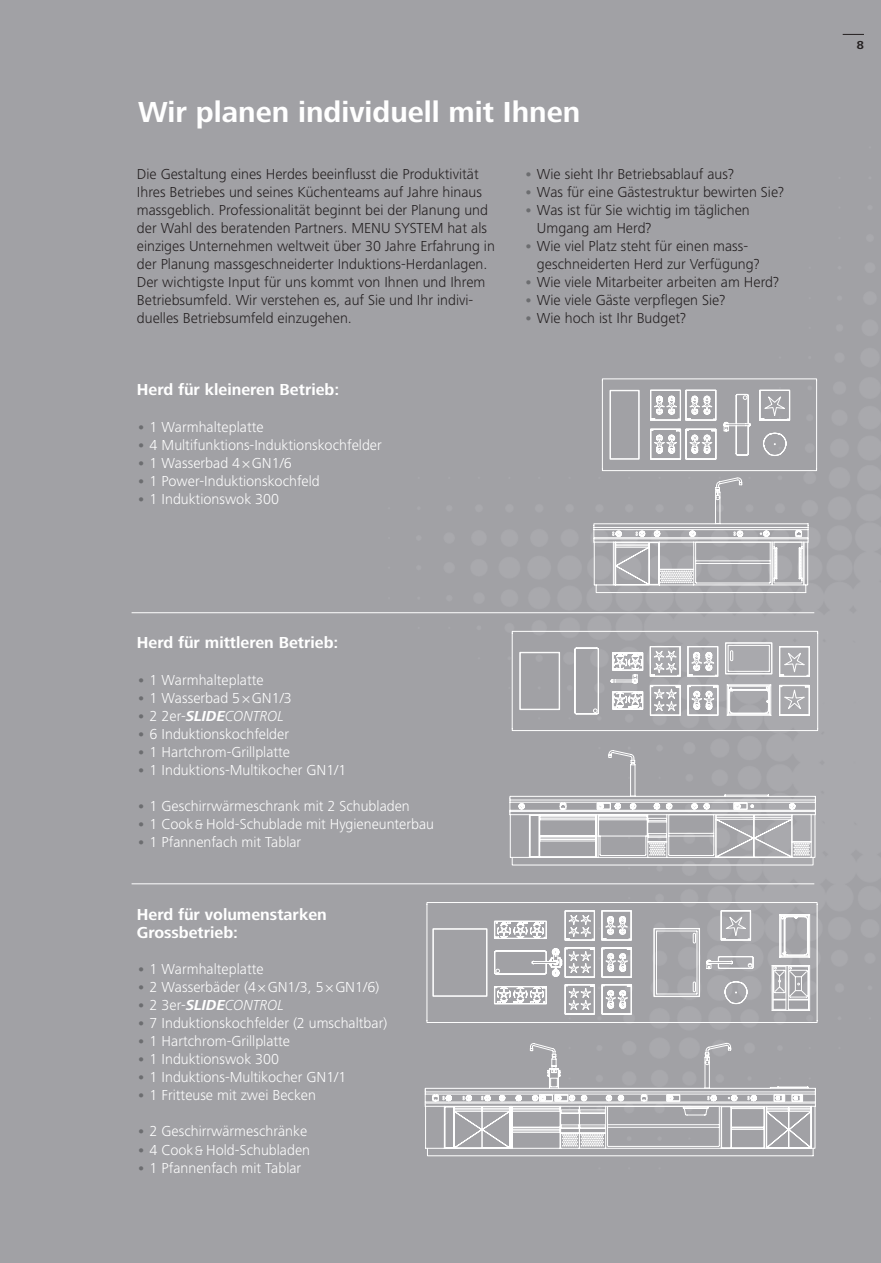
<style>
.page{position:relative;width:881px;height:1263px;background:#fff}
.page>*{position:absolute;margin:0;border:0;box-sizing:border-box;transform-origin:0 0}
.t1{font:700 30px "Frutiger Next LT";color:#fff}
.t2{font:700 16.5px/18px "Frutiger Next LT";color:#fff}
.t3{font:300 15px/18.1px "Frutiger Next LT";color:#231f20}
.t4{font:300 15px "Frutiger Next LT";color:#fff}
.t5{font:italic 300 15px "Frutiger Next LT";color:#fff}
.t6{font:700 12px "Frutiger Next LT";color:#231f20}
.s1{font-weight:700;color:#6c6d70}
.s2{font-weight:700;font-style:normal;color:#6c6d70}
.s3{font-style:normal}
.s4{font-weight:700}
.s5{font-size:13.5px}
</style>
<div class="page">
<div style="left:0;top:0;width:880px;height:1263px;background:#a1a1a5"></div>
<svg style="left:601px;top:378px;width:215px;height:93px"></svg>
<svg style="left:509px;top:750px;width:306px;height:116px"></svg>
<svg style="left:511px;top:630px;width:306px;height:101px"></svg>
<svg style="left:593px;top:477px;width:215px;height:117px"></svg>
<hr style="left:774px;top:548px;width:1px;height:30px;background:#fff">
<svg style="left:426px;top:902px;width:391px;height:8px"></svg>
<svg style="left:424px;top:910px;width:393px;height:246px"></svg>
<hr style="left:131px;top:612px;width:683px;height:1px;background:#fff">
<hr style="left:131px;top:883px;width:683px;height:1px;background:#fff">
<svg style="left:842px;top:34px;width:21px;height:1px"></svg>
<h1 class="t1" style="left:138px;top:96px;width:443px">Wir planen individuell mit Ihnen</h1>
<p class="t3" style="left:137px;top:165px;width:359px">Die Gestaltung eines Herdes beeinflusst die Produktivität Ihres Betriebes und seines Küchenteams auf Jahre hinaus massgeblich. Professionalität beginnt bei der Planung und der Wahl des beratenden Partners. MENU SYSTEM hat als einziges Unternehmen weltweit über 30 Jahre Erfahrung in der Planung massgeschneiderter Induktions-Herdanlagen.<br>Der wichtigste Input für uns kommt von Ihnen und Ihrem Betriebsumfeld. Wir verstehen es, auf Sie und Ihr indivi&shy;duelles Betriebsumfeld einzugehen.</p>
<p class="t3" style="left:524px;top:165px;width:211px"><span class="s1">•</span> Wie sieht Ihr Betriebsablauf aus?</p>
<p class="t3" style="left:524px;top:183px;width:261px"><span class="s1">•</span> Was für eine Gästestruktur bewirten Sie?</p>
<p class="t3" style="left:536px;top:201px;width:214px;text-indent:-13px"><span class="s1">•</span> Was ist für Sie wichtig im täglichen<br>Umgang am Herd?</p>
<p class="t3" style="left:536px;top:237px;width:224px;text-indent:-13px"><span class="s1">•</span> Wie viel Platz steht für einen mass&shy;geschneiderten Herd zur Verfügung?</p>
<p class="t3" style="left:524px;top:273px;width:256px"><span class="s1">•</span> Wie viele Mitarbeiter arbeiten am Herd?</p>
<p class="t3" style="left:524px;top:291px;width:202px"><span class="s1">•</span> Wie viele Gäste verpflegen Sie?</p>
<p class="t3" style="left:524px;top:309px;width:163px"><span class="s1">•</span> Wie hoch ist Ihr Budget?</p>
<p class="t2" style="left:137px;top:381px;width:204px">Herd für kleineren Betrieb:</p>
<p class="t4" style="left:137px;top:418px;width:128px"><span class="s1">•</span> 1 Warmhalteplatte</p>
<p class="t4" style="left:137px;top:436px;width:246px"><span class="s1">•</span> 4 Multifunktions-Induktionskochfelder</p>
<p class="t4" style="left:137px;top:454px;width:156px"><span class="s1">•</span> 1 Wasserbad 4×GN1/6</p>
<p class="t4" style="left:137px;top:473px;width:184px"><span class="s1">•</span> 1 Power-Induktionskochfeld</p>
<p class="t4" style="left:137px;top:491px;width:144px"><span class="s1">•</span> 1 Induktionswok 300</p>
<p class="t2" style="left:137px;top:634px;width:203px">Herd für mittleren Betrieb:</p>
<p class="t4" style="left:137px;top:671px;width:128px"><span class="s1">•</span> 1 Warmhalteplatte</p>
<p class="t4" style="left:137px;top:689px;width:156px"><span class="s1">•</span> 1 Wasserbad 5×GN1/3</p>
<p class="t5" style="left:137px;top:707px;width:148px"><span class="s2">•</span> <span class="s3">2 2er-</span><span class="s4">SLIDE</span>CONTROL</p>
<p class="t4" style="left:137px;top:726px;width:153px"><span class="s1">•</span> 6 Induktionskochfelder</p>
<p class="t4" style="left:137px;top:744px;width:155px"><span class="s1">•</span> 1 Hartchrom-Grillplatte</p>
<p class="t4" style="left:137px;top:762px;width:211px"><span class="s1">•</span> 1 Induktions-Multikocher GN1/1</p>
<p class="t4" style="left:137px;top:798px;width:274px"><span class="s1">•</span> 1 Geschirrwärmeschrank mit 2 Schubladen</p>
<p class="t4" style="left:137px;top:816px;width:298px"><span class="s1">•</span> 1 Cook <span class="s5">&amp;</span> Hold-Schublade mit Hygieneunterbau</p>
<p class="t4" style="left:137px;top:834px;width:166px"><span class="s1">•</span> 1 Pfannenfach mit Tablar</p>
<p class="t2" style="left:137px;top:905px;width:191px">Herd für volumenstarken<br>Grossbetrieb:</p>
<p class="t4" style="left:137px;top:960px;width:128px"><span class="s1">•</span> 1 Warmhalteplatte</p>
<p class="t4" style="left:137px;top:978px;width:244px"><span class="s1">•</span> 2 Wasserbäder (4×GN1/3, 5×GN1/6)</p>
<p class="t5" style="left:137px;top:997px;width:148px"><span class="s2">•</span> <span class="s3">2 3er-</span><span class="s4">SLIDE</span>CONTROL</p>
<p class="t4" style="left:137px;top:1015px;width:252px"><span class="s1">•</span> 7 Induktionskochfelder (2 umschaltbar)</p>
<p class="t4" style="left:137px;top:1033px;width:155px"><span class="s1">•</span> 1 Hartchrom-Grillplatte</p>
<p class="t4" style="left:137px;top:1051px;width:144px"><span class="s1">•</span> 1 Induktionswok 300</p>
<p class="t4" style="left:137px;top:1069px;width:211px"><span class="s1">•</span> 1 Induktions-Multikocher GN1/1</p>
<p class="t4" style="left:137px;top:1087px;width:180px"><span class="s1">•</span> 1 Fritteuse mit zwei Becken</p>
<p class="t4" style="left:137px;top:1123px;width:172px"><span class="s1">•</span> 2 Geschirrwärmeschränke</p>
<p class="t4" style="left:137px;top:1141px;width:175px"><span class="s1">•</span> 4 Cook <span class="s5">&amp;</span> Hold-Schubladen</p>
<p class="t4" style="left:137px;top:1159px;width:166px"><span class="s1">•</span> 1 Pfannenfach mit Tablar</p>
<p class="t6" style="left:856px;top:38px;width:9px">8</p>
</div>
